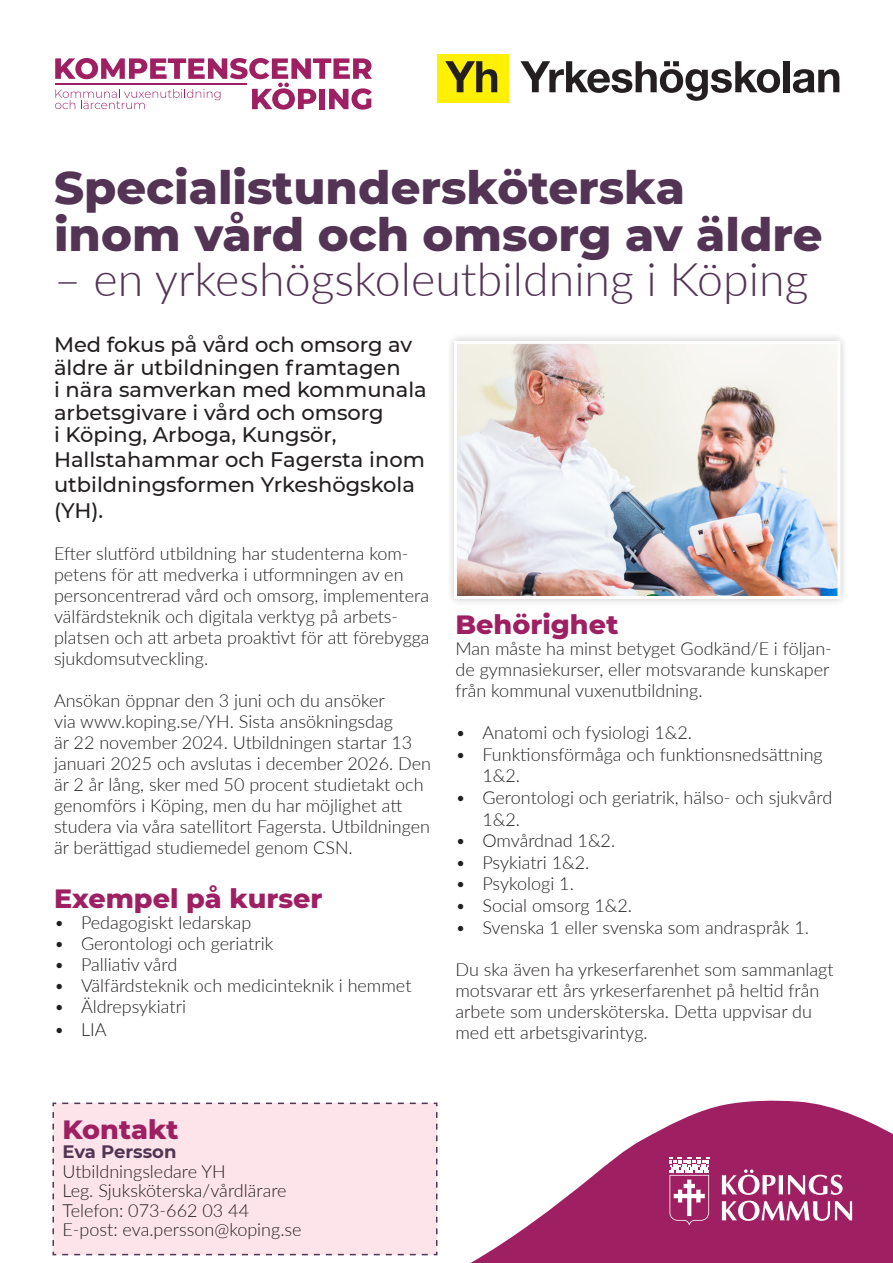
<style>
.page{position:relative;width:893px;height:1263px;background:#fff}
.page>*{position:absolute;margin:0;border:0;box-sizing:border-box;transform-origin:0 0}
.t1{font:800 46.5px "Montserrat";color:#543455}
.t2{font:300 46.5px "Lato";color:#543455}
.t3{font:800 27px "Montserrat";color:#9e1f62}
.t4{font:500 21px/22.5px "Montserrat";color:#231f20}
.t5{font:300 18px/21px "Lato";color:#231f20}
.t6{font:700 18px "Montserrat";color:#543455}
</style>
<div class="page">
<svg style="left:55px;top:58px;width:317px;height:52px"></svg>
<hr style="left:55px;top:84px;width:192px;height:1px;background:#9e1f62">
<div style="left:438px;top:54px;width:71px;height:49px;background:#fff101"></div>
<svg style="left:445px;top:61px;width:52px;height:31px"></svg>
<svg style="left:520px;top:61px;width:260px;height:40px"></svg>
<div style="left:783px;top:61px;width:7px;height:31px;background:#231f20"></div>
<svg style="left:793px;top:69px;width:46px;height:24px"></svg>
<div style="left:446px;top:333px;width:403px;height:274px;background:#231f20;opacity:.25"></div>
<img style="left:458px;top:345px;width:378px;height:250px">
<div style="left:454px;top:341px;width:386px;height:258px;border:3px solid #fff"></div>
<svg style="left:470px;top:1101px;width:423px;height:162px;fill:#9e1f62"></svg>
<svg style="left:669px;top:1157px;width:40px;height:68px"></svg>
<svg style="left:722px;top:1169px;width:130px;height:52px"></svg>
<div style="left:52px;top:1102px;width:386px;height:154px;background:#fce4ea"></div>
<p class="t1" style="left:54px;top:154px;width:632px">Specialistundersköterska</p>
<p class="t1" style="left:54px;top:200px;width:770px">inom vård och omsorg av äldre</p>
<p class="t2" style="left:54px;top:247px;width:756px">– en yrkeshögskoleutbildning i Köping</p>
<p class="t4" style="left:54px;top:332px;width:360px">Med fokus på vård och omsorg av äldre är utbildningen framtagen</p>
<p class="t4" style="left:54px;top:377px;width:374px">i nära samverkan med kommunala arbetsgivare i vård och omsorg</p>
<p class="t4" style="left:54px;top:422px;width:284px">i Köping, Arboga, Kungsör,</p>
<p class="t4" style="left:54px;top:446px;width:372px;line-height:25.2px">Hallstahammar och Fagersta inom utbildningsformen Yrkeshögskola (YH).</p>
<p class="t5" style="left:54px;top:543px;width:377px">Efter slutförd utbildning har studenterna kom&shy;petens för att medverka i utformningen av en personcentrerad vård och omsorg, implementera välfärdsteknik och digitala verktyg på arbets&shy;platsen och att arbeta proaktivt för att förebygga sjukdomsutveckling.</p>
<p class="t5" style="left:54px;top:690px;width:332px">Ansökan öppnar den 3 juni och du ansöker</p>
<p class="t5" style="left:54px;top:711px;width:379px">via www.koping.se/YH. Sista ansökningsdag<br>är 22 november 2024. Utbildningen startar 13 januari 2025 och avslutas i december 2026. Den är 2 år lång, sker med 50 procent studietakt och genomförs i Köping, men du har möjlighet att</p>
<p class="t5" style="left:54px;top:816px;width:378px">studera via våra satellitort Fagersta. Utbildningen är berättigad studiemedel genom CSN.</p>
<p class="t3" style="left:54px;top:879px;width:270px">Exempel på kurser</p>
<p class="t5" style="left:54px;top:912px;width:199px">• Pedagogiskt ledarskap</p>
<p class="t5" style="left:54px;top:933px;width:221px">• Gerontologi och geriatrik</p>
<p class="t5" style="left:54px;top:954px;width:125px">• Palliativ vård</p>
<p class="t5" style="left:54px;top:975px;width:359px">• Välfärdsteknik och medicinteknik i hemmet</p>
<p class="t5" style="left:54px;top:996px;width:134px">• Äldrepsykiatri</p>
<p class="t5" style="left:54px;top:1018px;width:54px">• LIA</p>
<p class="t3" style="left:455px;top:604px;width:164px">Behörighet</p>
<p class="t5" style="left:455px;top:637px;width:378px">Man måste ha minst betyget Godkänd/E i följan&shy;de gymnasiekurser, eller motsvarande kunskaper från kommunal vuxenutbildning.</p>
<p class="t5" style="left:455px;top:722px;width:238px">• Anatomi och fysiologi 1&amp;2.</p>
<p class="t5" style="left:482px;top:743px;width:342px;line-height:21.6px;text-indent:-27px">• Funktionsförmåga och funktionsnedsättning<br>1&amp;2.</p>
<p class="t5" style="left:482px;top:786px;width:351px;line-height:21.6px;text-indent:-27px">• Gerontologi och geriatrik, hälso- och sjukvård<br>1&amp;2.</p>
<p class="t5" style="left:455px;top:830px;width:161px">• Omvårdnad 1&amp;2.</p>
<p class="t5" style="left:455px;top:851px;width:135px">• Psykiatri 1&amp;2.</p>
<p class="t5" style="left:455px;top:873px;width:120px">• Psykologi 1.</p>
<p class="t5" style="left:455px;top:894px;width:178px">• Social omsorg 1&amp;2.</p>
<p class="t5" style="left:455px;top:916px;width:355px">• Svenska 1 eller svenska som andraspråk 1.</p>
<p class="t5" style="left:455px;top:958px;width:380px">Du ska även ha yrkeserfarenhet som sammanlagt motsvarar ett års yrkeserfarenhet på heltid från arbete som undersköterska. Detta uppvisar du med ett arbetsgivarintyg.</p>
<p class="t3" style="left:63px;top:1109px;width:118px">Kontakt</p>
<p class="t6" style="left:63px;top:1139px;width:116px">Eva Persson</p>
<p class="t5" style="left:63px;top:1160px;width:165px">Utbildningsledare YH</p>
<p class="t5" style="left:63px;top:1179px;width:226px">Leg. Sjuksköterska/vårdlärare</p>
<p class="t5" style="left:63px;top:1199px;width:188px">Telefon: 073-662 03 44</p>
<p class="t5" style="left:63px;top:1218px;width:241px">E-post: eva.persson@koping.se</p>
</div>
